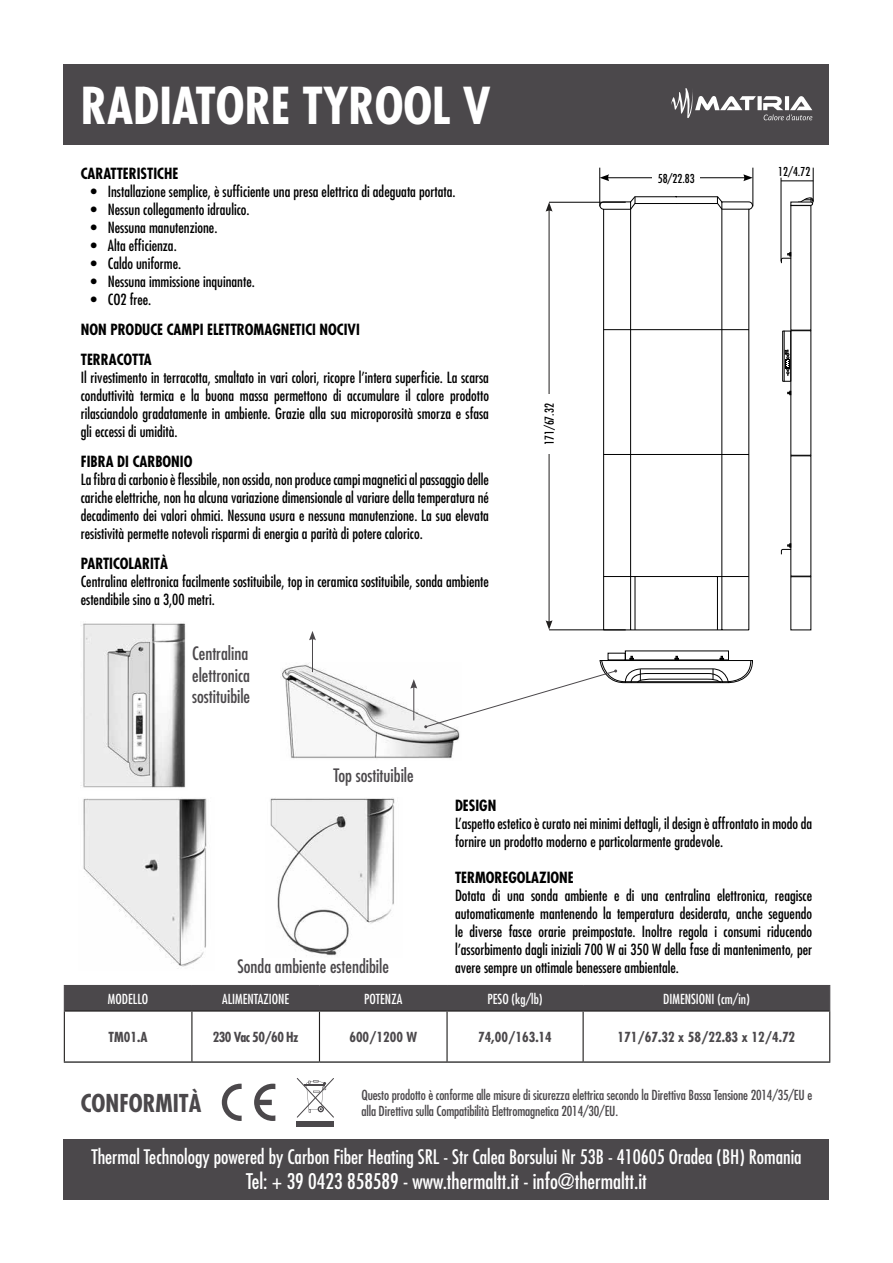
<style>
.page{position:relative;width:893px;height:1263px;background:#fff}
.page>*{position:absolute;margin:0;border:0;box-sizing:border-box;transform-origin:0 0}
.t1{font:700 condensed 49.5px "Futura LT";color:#fff}
.t2{font:700 condensed 24px "Futura LT";color:#4b484b}
.t3{font:condensed 21px "Futura LT";color:#fff}
.t4{font:condensed 19.5px "Futura LT";color:#fff}
.t5{font:condensed 18px/21.6px "Futura LT";color:#4b484b;text-align:justify}
.t6{font:condensed 15px/18px "Futura LT";color:#000;text-align:justify}
.t7{font:700 condensed 15px/30px "Futura LT";color:#000}
.t8{font:condensed 13.5px/16.2px "Futura LT";letter-spacing:-.01em;color:#4b484b}
.t9{font:condensed 13.5px "Futura LT";color:#fff}
.t10{font:700 condensed 13.5px "Futura LT";color:#4b484b}
.t11{font:700 condensed 13.5px "Futura LT";letter-spacing:-.04em;color:#4b484b}
.t12{font:condensed 12px "Futura LT";color:#000}
</style>
<div class="page">
<img style="left:81px;top:623px;width:105px;height:165px">
<img style="left:83px;top:798px;width:124px;height:171px">
<img style="left:270px;top:798px;width:125px;height:158px">
<img style="left:281px;top:663px;width:179px;height:96px">
<hr style="left:413px;top:686px;width:1px;height:34px;background:#4b484b">
<svg style="left:410px;top:679px;width:7px;height:10px"></svg>
<hr style="left:312px;top:638px;width:1px;height:34px;background:#4b484b">
<svg style="left:309px;top:631px;width:7px;height:9px"></svg>
<div style="left:64px;top:1139px;width:765px;height:60px;background:#4b484b"></div>
<svg style="left:222px;top:1084px;width:20px;height:37px"></svg>
<svg style="left:254px;top:1084px;width:21px;height:37px"></svg>
<svg style="left:297px;top:1078px;width:37px;height:40px"></svg>
<div style="left:297px;top:1121px;width:37px;height:6px;background:#4b484b"></div>
<div style="left:64px;top:64px;width:765px;height:81px;background:#4b484b"></div>
<hr style="left:607px;top:177px;width:139px;height:1px;background:#000">
<svg style="left:600px;top:174px;width:9px;height:7px"></svg>
<svg style="left:743px;top:174px;width:10px;height:7px"></svg>
<div style="left:653px;top:168px;width:47px;height:20px;background:#fff"></div>
<hr style="left:813px;top:168px;width:1px;height:34px;background:#000">
<hr style="left:781px;top:178px;width:1px;height:83px;background:#000">
<hr style="left:599px;top:168px;width:1px;height:38px;background:#000">
<hr style="left:753px;top:168px;width:1px;height:38px;background:#000">
<hr style="left:781px;top:181px;width:32px;height:1px;background:#000">
<svg style="left:599px;top:196px;width:154px;height:434px"></svg>
<svg style="left:603px;top:197px;width:147px;height:13px"></svg>
<svg style="left:790px;top:197px;width:24px;height:9px"></svg>
<svg style="left:787px;top:391px;width:4px;height:4px"></svg>
<svg style="left:781px;top:252px;width:11px;height:12px"></svg>
<svg style="left:781px;top:543px;width:11px;height:12px"></svg>
<div style="left:782px;top:331px;width:9px;height:51px;border:1px solid #000"></div>
<hr style="left:784px;top:331px;width:1px;height:51px;background:#000">
<svg style="left:785px;top:349px;width:5px;height:27px"></svg>
<hr style="left:549px;top:209px;width:1px;height:414px;background:#211f1e">
<svg style="left:546px;top:202px;width:6px;height:10px"></svg>
<svg style="left:546px;top:620px;width:6px;height:10px"></svg>
<div style="left:539px;top:394px;width:20px;height:60px;background:#fff"></div>
<hr style="left:549px;top:202px;width:77px;height:1px;background:#000">
<hr style="left:549px;top:630px;width:77px;height:1px;background:#000">
<svg style="left:424px;top:656px;width:329px;height:72px"></svg>
<hr style="left:64px;top:1011px;width:1px;height:50px;background:#211f1e">
<hr style="left:191px;top:1011px;width:1px;height:50px;background:#211f1e">
<hr style="left:319px;top:1011px;width:1px;height:50px;background:#211f1e">
<hr style="left:446px;top:1011px;width:2px;height:50px;background:#211f1e">
<hr style="left:583px;top:1011px;width:1px;height:50px;background:#211f1e">
<hr style="left:829px;top:1011px;width:1px;height:50px;background:#211f1e">
<hr style="left:64px;top:1061px;width:128px;height:1px;background:#000">
<hr style="left:192px;top:1061px;width:127px;height:1px;background:#000">
<hr style="left:319px;top:1061px;width:128px;height:1px;background:#000">
<hr style="left:447px;top:1061px;width:136px;height:1px;background:#000">
<hr style="left:583px;top:1061px;width:247px;height:1px;background:#000">
<div style="left:64px;top:985px;width:766px;height:26px;background:#4b484b"></div>
<svg style="left:671px;top:88px;width:141px;height:32px"></svg>
<h1 class="t1" style="left:81px;top:75px;width:412px">RADIATORE TYROOL V</h1>
<p class="t7" style="left:81px;top:158px;width:99px">CARATTERISTICHE</p>
<p class="t6" style="left:91px;top:182px;width:366px">• Installazione semplice, è sufficiente una presa elettrica di adeguata portata.</p>
<p class="t6" style="left:91px;top:200px;width:160px">• Nessun collegamento idraulico.</p>
<p class="t6" style="left:91px;top:218px;width:128px">• Nessuna manutenzione.</p>
<p class="t6" style="left:91px;top:236px;width:87px">• Alta efficienza.</p>
<p class="t6" style="left:91px;top:254px;width:92px">• Caldo uniforme.</p>
<p class="t6" style="left:91px;top:272px;width:166px">• Nessuna immissione inquinante.</p>
<p class="t6" style="left:91px;top:290px;width:62px">• CO2 free.</p>
<p class="t7" style="left:81px;top:314px;width:281px">NON PRODUCE CAMPI ELETTROMAGNETICI NOCIVI<br>TERRACOTTA</p>
<p class="t6" style="left:81px;top:368px;width:410px">Il rivestimento in terracotta, smaltato in vari colori, ricopre l’intera superficie. La scarsa conduttività termica e la buona massa permettono di accumulare il calore prodotto rilasciandolo gradatamente in ambiente. Grazie alla sua microporosità smorza e sfasa gli eccessi di umidità.</p>
<p class="t7" style="left:81px;top:446px;width:113px">FIBRA DI CARBONIO</p>
<p class="t6" style="left:81px;top:470px;width:410px">La fibra di carbonio è flessibile, non ossida, non produce campi magnetici al passaggio delle cariche elettriche, non ha alcuna variazione dimensionale al variare della temperatura né decadimento dei valori ohmici. Nessuna usura e nessuna manutenzione. La sua elevata resistività permette notevoli risparmi di energia a parità di potere calorico.</p>
<p class="t7" style="left:81px;top:548px;width:89px">PARTICOLARITÀ</p>
<p class="t6" style="left:81px;top:572px;width:410px">Centralina elettronica facilmente sostituibile, top in ceramica sostituibile, sonda ambiente estendibile sino a 3,00 metri.</p>
<p class="t5" style="left:192px;top:643px;width:59px">Centralina elettronica sostituibile</p>
<p class="t5" style="left:333px;top:764px;width:82px">Top sostituibile</p>
<p class="t12" style="left:542px;top:445px;width:43px;rotate:-90deg">171/67.32</p>
<p class="t12" style="left:658px;top:171px;width:38px">58/22.83</p>
<p class="t12" style="left:778px;top:164px;width:34px">12/4.72</p>
<p class="t5" style="left:237px;top:955px;width:153px">Sonda ambiente estendibile</p>
<p class="t7" style="left:455px;top:790px;width:43px">DESIGN</p>
<p class="t6" style="left:455px;top:814px;width:359px">L’aspetto estetico è curato nei minimi dettagli, il design è affrontato in modo da fornire un prodotto moderno e particolarmente gradevole.</p>
<p class="t7" style="left:455px;top:862px;width:120px">TERMOREGOLAZIONE</p>
<p class="t6" style="left:455px;top:886px;width:359px">Dotata di una sonda ambiente e di una centralina elettronica, reagisce automaticamente mantenendo la temperatura desiderata, anche seguendo le diverse fasce orarie preimpostate. Inoltre regola i consumi riducendo l’assorbimento dagli iniziali 700 W ai 350 W della fase di mantenimento, per avere sempre un ottimale benessere ambientale.</p>
<p class="t9" style="left:108px;top:990px;width:42px">MODELLO</p>
<p class="t9" style="left:222px;top:990px;width:68px">ALIMENTAZIONE</p>
<p class="t9" style="left:364px;top:990px;width:39px">POTENZA</p>
<p class="t9" style="left:488px;top:990px;width:56px">PESO (kg/lb)</p>
<p class="t9" style="left:663px;top:990px;width:88px">DIMENSIONI (cm/in)</p>
<p class="t10" style="left:109px;top:1028px;width:41px">TM01.A</p>
<p class="t11" style="left:213px;top:1028px;width:87px">230 Vac 50/60 Hz</p>
<p class="t10" style="left:349px;top:1028px;width:69px">600/1200 W</p>
<p class="t10" style="left:478px;top:1028px;width:75px">74,00/163.14</p>
<p class="t10" style="left:618px;top:1028px;width:179px">171/67.32 x 58/22.83 x 12/4.72</p>
<h2 class="t2" style="left:81px;top:1089px;width:122px">CONFORMITÀ</h2>
<p class="t8" style="left:361px;top:1086px;width:452px">Questo prodotto è conforme alle misure di sicurezza elettrica secondo la Direttiva Bassa Tensione 2014/35/EU e alla Direttiva sulla Compatibilità Elettromagnetica 2014/30/EU.</p>
<h3 class="t4" style="left:91px;top:1145px;width:712px">Thermal Technology powered by Carbon Fiber Heating SRL - Str Calea Borsului Nr 53B - 410605 Oradea (BH) Romania</h3>
<h3 class="t3" style="left:246px;top:1169px;width:402px">Tel: + 39 0423 858589 - www.thermaltt.it - info@thermaltt.it</h3>
</div>
